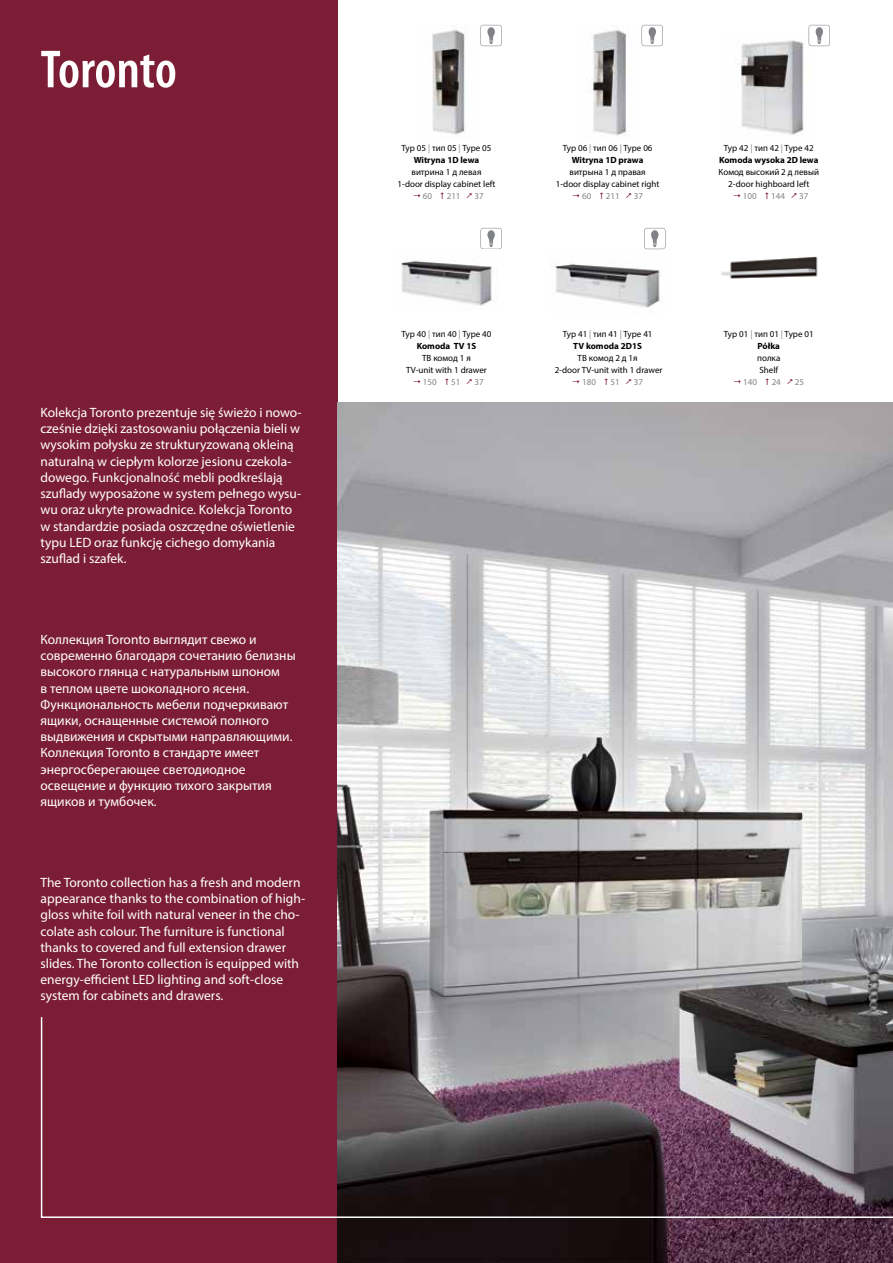
<style>
.page{position:relative;width:893px;height:1263px;background:#fff}
.page>*{position:absolute;margin:0;border:0;box-sizing:border-box;transform-origin:0 0}
.t1{font:600 condensed 54px "Myriad Pro";letter-spacing:-.005em;color:#fff}
.t2{font:13.5px/16.2px "Myriad Pro";color:#fff}
.t3{font:9px/12px "Myriad Pro";color:#000;text-align:center}
.t4{font:9px "Myriad Pro";color:#808285}
.t5{font:700 9px/12px "Myriad Pro";color:#000;text-align:center}
.s1{color:#808285}
.s2{font-weight:700}
.s3{font-weight:400}
.s4{font-weight:400;color:#808285}
</style>
<div class="page">
<div style="left:0;top:0;width:337px;height:1263px;background:#7b1e35"></div>
<img style="left:432px;top:29px;width:33px;height:106px">
<svg style="left:480px;top:25px;width:22px;height:21px"></svg>
<img style="left:592px;top:25px;width:35px;height:111px">
<svg style="left:642px;top:25px;width:21px;height:21px"></svg>
<svg style="left:480px;top:228px;width:22px;height:21px"></svg>
<svg style="left:644px;top:228px;width:21px;height:21px"></svg>
<img style="left:738px;top:32px;width:74px;height:103px">
<svg style="left:809px;top:25px;width:21px;height:21px"></svg>
<img style="left:721px;top:256px;width:97px;height:23px">
<img style="left:401px;top:260px;width:97px;height:46px">
<img style="left:555px;top:263px;width:105px;height:45px">
<img style="left:337px;top:402px;width:556px;height:861px">
<svg style="left:40px;top:1015px;width:853px;height:204px"></svg>
<h1 class="t1" style="left:41px;top:40px;width:138px">Toronto</h1>
<p class="t2" style="left:41px;top:404px;width:263px">Kolekcja Toronto prezentuje się świeżo i nowo&shy;cześnie dzięki zastosowaniu połączenia bieli w wysokim połysku ze strukturyzowaną okleiną naturalną w ciepłym kolorze jesionu czekola&shy;dowego. Funkcjonalność mebli podkreślają szuflady wyposażone w system pełnego wysu&shy;wu oraz ukryte prowadnice. Kolekcja Toronto w standardzie posiada oszczędne oświetlenie typu LED oraz funkcję cichego domykania szuflad i szafek.</p>
<p class="t2" style="left:41px;top:631px;width:257px">Коллекция Toronto выглядит свежо и современно благодаря сочетанию белизны высокого глянца с натуральным шпоном<br>в теплом цвете шоколадного ясеня.<br>Функциональность мебели подчеркивают ящики, оснащенные системой полного выдвижения и скрытыми направляющими.<br>Коллекция Toronto в стандарте имеет энергосберегающее светодиодное освещение и функцию тихого закрытия ящиков и тумбочек.</p>
<p class="t2" style="left:41px;top:874px;width:266px">The Toronto collection has a fresh and modern appearance thanks to the combination of high&shy;gloss white foil with natural veneer in the cho&shy;colate ash colour. The furniture is functional thanks to covered and full extension drawer slides. The Toronto collection is equipped with energy-efficient LED lighting and soft-close system for cabinets and drawers.</p>
<p class="t3" style="left:401px;top:142px;width:91px">Typ 05 <span class="s1">|</span> тип 05 <span class="s1">|</span> Type 05<br><span class="s2">Witryna 1D lewa</span></p>
<p class="t3" style="left:397px;top:166px;width:100px">витрина 1 д левая<br>1-door display cabinet left</p>
<p class="t4" style="left:423px;top:190px;width:11px">60</p>
<p class="t4" style="left:447px;top:190px;width:15px">211</p>
<p class="t4" style="left:475px;top:190px;width:11px">37</p>
<p class="t3" style="left:401px;top:328px;width:91px">Typ 40 <span class="s1">|</span> тип 40 <span class="s1">|</span> Type 40<br><span class="s2">Komoda TV 1S</span></p>
<p class="t3" style="left:406px;top:352px;width:82px">ТВ комод 1 я<br>TV-unit with 1 drawer</p>
<p class="t4" style="left:423px;top:377px;width:15px">150</p>
<p class="t4" style="left:451px;top:377px;width:11px">51</p>
<p class="t4" style="left:474px;top:377px;width:11px">37</p>
<p class="t3" style="left:563px;top:142px;width:91px">Typ 06 <span class="s1">|</span> тип 06 <span class="s1">|</span> Type 06<br><span class="s2">Witryna 1D prawa</span></p>
<p class="t3" style="left:556px;top:166px;width:105px">витрына 1 д правая<br>1-door display cabinet right</p>
<p class="t4" style="left:582px;top:190px;width:11px">60</p>
<p class="t4" style="left:606px;top:190px;width:15px">211</p>
<p class="t4" style="left:634px;top:190px;width:11px">37</p>
<p class="t3" style="left:563px;top:328px;width:91px">Typ 41 <span class="s1">|</span> тип 41 <span class="s1">|</span> Type 41<br><span class="s2">TV komoda 2D1S</span></p>
<p class="t3" style="left:555px;top:352px;width:109px">ТВ комод 2 д 1я<br>2-door TV-unit with 1 drawer</p>
<p class="t4" style="left:582px;top:377px;width:15px">180</p>
<p class="t4" style="left:611px;top:377px;width:11px">51</p>
<p class="t4" style="left:634px;top:377px;width:11px">37</p>
<p class="t5" style="left:719px;top:142px;width:101px"><span class="s3">Typ 42</span> <span class="s4">|</span> <span class="s3">тип 42</span> <span class="s4">|</span> <span class="s3">Type 42<br></span>Komoda wysoka 2D lewa</p>
<p class="t3" style="left:718px;top:166px;width:102px">Комод высокий 2 д левый<br>2-door highboard left</p>
<p class="t4" style="left:743px;top:190px;width:15px">100</p>
<p class="t4" style="left:771px;top:190px;width:15px">144</p>
<p class="t4" style="left:799px;top:190px;width:11px">37</p>
<p class="t3" style="left:724px;top:328px;width:91px">Typ 01 <span class="s1">|</span> тип 01 <span class="s1">|</span> Type 01<br><span class="s2">Półka</span></p>
<p class="t3" style="left:757px;top:352px;width:25px;text-align:left">полка<br>Shelf</p>
<p class="t4" style="left:743px;top:377px;width:15px">140</p>
<p class="t4" style="left:772px;top:377px;width:11px">24</p>
<p class="t4" style="left:795px;top:377px;width:11px">25</p>
</div>
